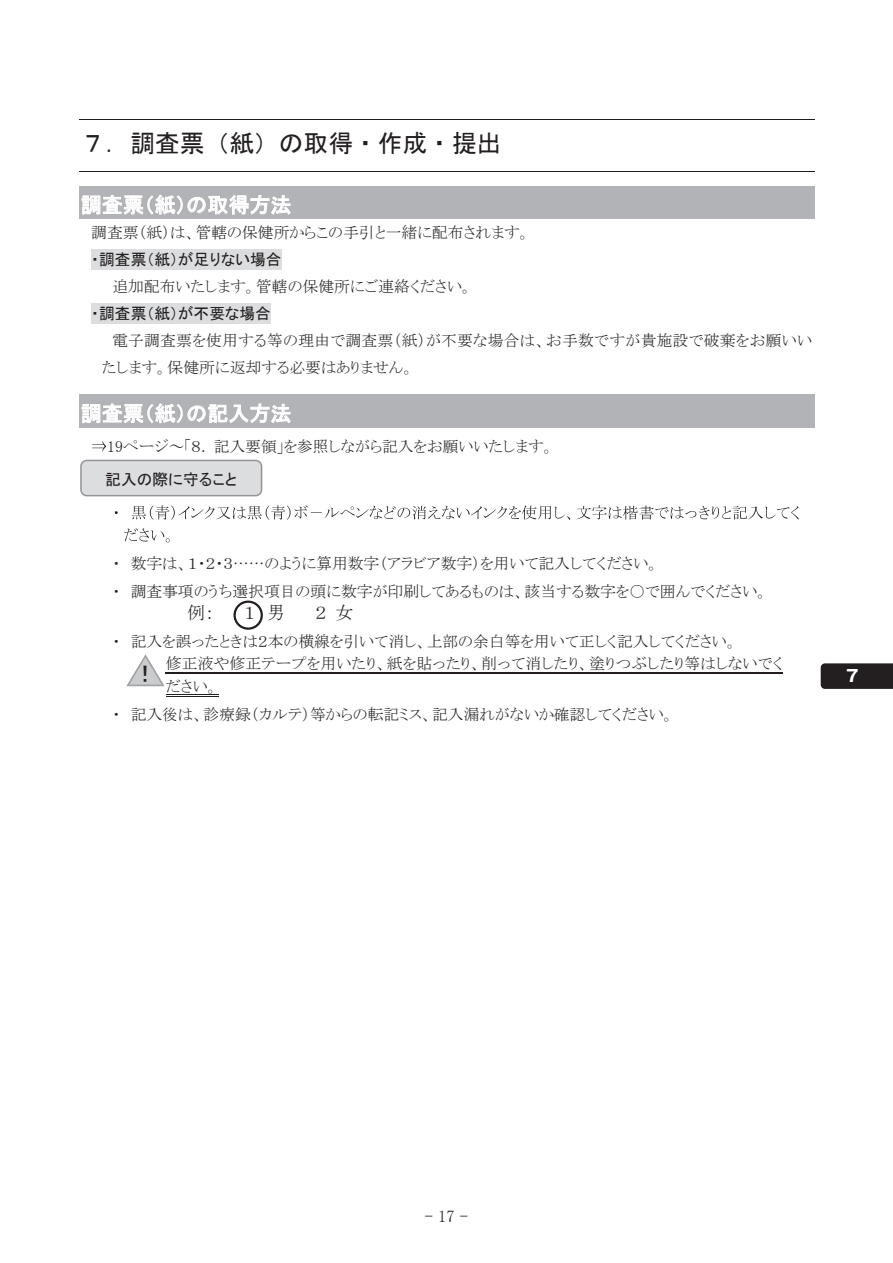
<style>
.page{position:relative;width:893px;height:1263px;background:#fff}
.page>*{position:absolute;margin:0;border:0;box-sizing:border-box;transform-origin:0 0}
.t1{font:24.75px "MS Gothic";color:#231f20}
.t2{font:24px "MS P Gothic";color:#231f20}
.t3{font:21px "MS P Gothic";letter-spacing:.005em;color:#fff}
.t4{font:18px "MS P Mincho";color:#231f20}
.t5{font:16.5px "MS P Mincho";color:#231f20}
.t6{font:700 16.5px "Gothic MB101 Pro";color:#fff}
.t7{font:15.75px/22.5px "MS P Mincho";color:#231f20}
.t8{font:15.75px "MS P Gothic";color:#231f20}
</style>
<div class="page">
<hr style="left:79px;top:119px;width:735px;height:1px;background:#231f20">
<hr style="left:79px;top:172px;width:735px;height:1px;background:#231f20">
<div style="left:79px;top:186px;width:735px;height:33px;background:#b2b3b7"></div>
<div style="left:91px;top:249px;width:191px;height:21px;background:#dcdddf"></div>
<div style="left:91px;top:303px;width:180px;height:21px;background:#dcdddf"></div>
<div style="left:79px;top:394px;width:735px;height:33px;background:#b2b3b7"></div>
<hr style="left:166px;top:672px;width:617px;height:1px;background:#231f20">
<hr style="left:166px;top:673px;width:617px;height:1px;background:#231f20">
<hr style="left:166px;top:694px;width:52px;height:1px;background:#231f20">
<hr style="left:166px;top:696px;width:52px;height:1px;background:#231f20">
<div style="left:233px;top:600px;width:30px;height:30px;border:2px solid #231f20;border-radius:50%"></div>
<img style="left:262px;top:466px;width:1px;height:24px">
<svg style="left:80px;top:460px;width:182px;height:36px;background:#d6d7d9"></svg>
<svg style="left:92px;top:441px;width:14px;height:10px"></svg>
<svg style="left:115px;top:505px;width:684px;height:15px"></svg>
<svg style="left:124px;top:528px;width:46px;height:14px"></svg>
<svg style="left:140px;top:654px;width:25px;height:32px"></svg>
<img style="left:126px;top:686px;width:37px;height:1px">
<img style="left:126px;top:663px;width:37px;height:23px">
<svg style="left:821px;top:663px;width:72px;height:26px;background:#272324"></svg>
<h1 class="t1" style="left:81px;top:131px;width:422px">７．調査票（紙）の取得・作成・提出</h1>
<h3 class="t3" style="left:81px;top:194px;width:212px">調査票（紙）の取得方法</h3>
<p class="t7" style="left:91px;top:221px;width:440px">調査票（紙）は、管轄の保健所からこの手引と一緒に配布されます。</p>
<p class="t8" style="left:91px;top:251px;width:192px">・調査票（紙）が足りない場合</p>
<p class="t7" style="left:113px;top:275px;width:361px">追加配布いたします。管轄の保健所にご連絡ください。</p>
<p class="t8" style="left:91px;top:305px;width:181px">・調査票（紙）が不要な場合</p>
<p class="t7" style="left:102px;top:327px;width:712px;line-height:27px;text-indent:10px">電子調査票を使用する等の理由で調査票（紙）が不要な場合は、お手数ですが貴施設で破棄をお願いいたします。保健所に返却する必要はありません。</p>
<h3 class="t3" style="left:81px;top:403px;width:212px">調査票（紙）の記入方法</h3>
<p class="t7" style="left:107px;top:435px;width:448px">19ページ～｢８. 記入要領｣を参照しながら記入をお願いいたします。</p>
<p class="t8" style="left:105px;top:471px;width:133px">記入の際に守ること</p>
<p class="t7" style="left:112px;top:549px;width:657px;line-height:27.9px">・ 数字は、１・２・３……のように算用数字（アラビア数字）を用いて記入してください。<br>・ 調査事項のうち選択項目の頭に数字が印刷してあるものは、該当する数字を○で囲んでください。</p>
<p class="t4" style="left:187px;top:604px;width:28px">例：</p>
<p class="t4" style="left:244px;top:604px;width:43px">１ 男</p>
<p class="t4" style="left:315px;top:604px;width:40px">２女</p>
<p class="t7" style="left:166px;top:630px;width:619px;text-indent:-54px">・ 記入を誤ったときは２本の横線を引いて消し、上部の余白等を用いて正しく記入してください。<br>修正液や修正テープを用いたり、紙を貼ったり、削って消したり、塗りつぶしたり等はしないでください。</p>
<p class="t7" style="left:112px;top:703px;width:563px">・ 記入後は、診療録（カルテ）等からの転記ミス、記入漏れがないか確認してください。</p>
<h2 class="t2" style="left:133px;top:662px;width:26px">！</h2>
<p class="t6" style="left:846px;top:662px;width:14px">7</p>
<p class="t5" style="left:425px;top:1208px;width:45px">- 17 -</p>
</div>
